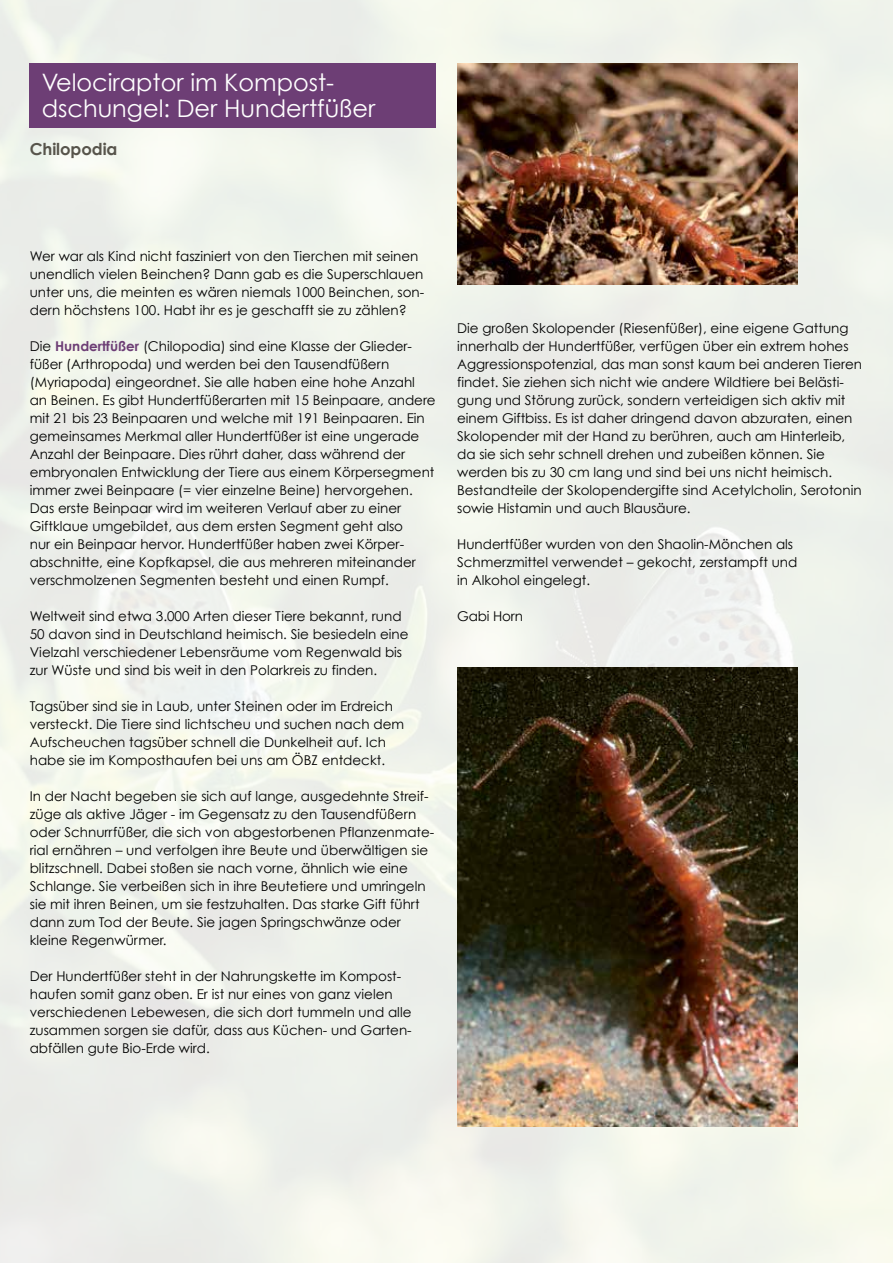
<style>
.page{position:relative;width:893px;height:1263px;background:#fff}
.page>*{position:absolute;margin:0;border:0;box-sizing:border-box;transform-origin:0 0}
.t1{font:24px/25.5px "Century Gothic";color:#fff}
.t2{font:700 16.5px "Century Gothic";letter-spacing:-.005em;color:#57544b}
.t3{font:13.5px/18px "Century Gothic";color:#000}
.s1{font-weight:700;color:#6d3e75}
</style>
<div class="page">
<img style="left:0;top:0;width:893px;height:1263px">
<div style="left:30px;top:64px;width:406px;height:64px;background:#6d3e75"></div>
<img style="left:457px;top:667px;width:340px;height:460px">
<img style="left:457px;top:64px;width:340px;height:221px">
<h1 class="t1" style="left:42px;top:69px;width:335px">Velociraptor im Kompost&shy;dschungel: Der Hundertfüßer</h1>
<p class="t2" style="left:30px;top:139px;width:89px">Chilopodia</p>
<p class="t3" style="left:30px;top:247px;width:396px">Wer war als Kind nicht fasziniert von den Tierchen mit seinen unendlich vielen Beinchen? Dann gab es die Superschlauen unter uns, die meinten es wären niemals 1000 Beinchen, son&shy;dern höchstens 100. Habt ihr es je geschafft sie zu zählen?</p>
<p class="t3" style="left:30px;top:337px;width:407px">Die <span class="s1">Hundertfüßer</span> (Chilopodia) sind eine Klasse der Glieder&shy;füßer (Arthropoda) und werden bei den Tausendfüßern (Myriapoda) eingeordnet. Sie alle haben eine hohe Anzahl an Beinen. Es gibt Hundertfüßerarten mit 15 Beinpaare, andere mit 21 bis 23 Beinpaaren und welche mit 191 Beinpaaren. Ein gemeinsames Merkmal aller Hundertfüßer ist eine ungerade Anzahl der Beinpaare. Dies rührt daher, dass während der embryonalen Entwicklung der Tiere aus einem Körpersegment immer zwei Beinpaare (= vier einzelne Beine) hervorgehen.<br>Das erste Beinpaar wird im weiteren Verlauf aber zu einer Giftklaue umgebildet, aus dem ersten Segment geht also<br>nur ein Beinpaar hervor. Hundertfüßer haben zwei Körper&shy;abschnitte, eine Kopfkapsel, die aus mehreren miteinander verschmolzenen Segmenten besteht und einen Rumpf.</p>
<p class="t3" style="left:30px;top:607px;width:380px">Weltweit sind etwa 3.000 Arten dieser Tiere bekannt, rund 50 davon sind in Deutschland heimisch. Sie besiedeln eine Vielzahl verschiedener Lebensräume vom Regenwald bis zur Wüste und sind bis weit in den Polarkreis zu finden.</p>
<p class="t3" style="left:30px;top:697px;width:376px">Tagsüber sind sie in Laub, unter Steinen oder im Erdreich versteckt. Die Tiere sind lichtscheu und suchen nach dem Aufscheuchen tagsüber schnell die Dunkelheit auf. Ich habe sie im Komposthaufen bei uns am ÖBZ entdeckt.</p>
<p class="t3" style="left:30px;top:787px;width:406px">In der Nacht begeben sie sich auf lange, ausgedehnte Streif&shy;züge als aktive Jäger - im Gegensatz zu den Tausendfüßern oder Schnurrfüßer, die sich von abgestorbenen Pflanzenmate&shy;rial ernähren – und verfolgen ihre Beute und überwältigen sie blitzschnell. Dabei stoßen sie nach vorne, ähnlich wie eine Schlange. Sie verbeißen sich in ihre Beutetiere und umringeln sie mit ihren Beinen, um sie festzuhalten. Das starke Gift führt dann zum Tod der Beute. Sie jagen Springschwänze oder kleine Regenwürmer.</p>
<p class="t3" style="left:30px;top:967px;width:383px">Der Hundertfüßer steht in der Nahrungskette im Kompost&shy;haufen somit ganz oben. Er ist nur eines von ganz vielen verschiedenen Lebewesen, die sich dort tummeln und alle zusammen sorgen sie dafür, dass aus Küchen- und Garten&shy;abfällen gute Bio-Erde wird.</p>
<p class="t3" style="left:457px;top:319px;width:406px">Die großen Skolopender (Riesenfüßer), eine eigene Gattung innerhalb der Hundertfüßer, verfügen über ein extrem hohes Aggressionspotenzial, das man sonst kaum bei anderen Tieren findet. Sie ziehen sich nicht wie andere Wildtiere bei Belästi&shy;gung und Störung zurück, sondern verteidigen sich aktiv mit einem Giftbiss. Es ist daher dringend davon abzuraten, einen Skolopender mit der Hand zu berühren, auch am Hinterleib, da sie sich sehr schnell drehen und zubeißen können. Sie werden bis zu 30 cm lang und sind bei uns nicht heimisch.<br>Bestandteile der Skolopendergifte sind Acetylcholin, Serotonin sowie Histamin und auch Blausäure.</p>
<p class="t3" style="left:457px;top:535px;width:342px">Hundertfüßer wurden von den Shaolin-Mönchen als<br>Schmerzmittel verwendet – gekocht, zerstampft und in Alkohol eingelegt.</p>
<p class="t3" style="left:457px;top:607px;width:68px">Gabi Horn</p>
</div>
